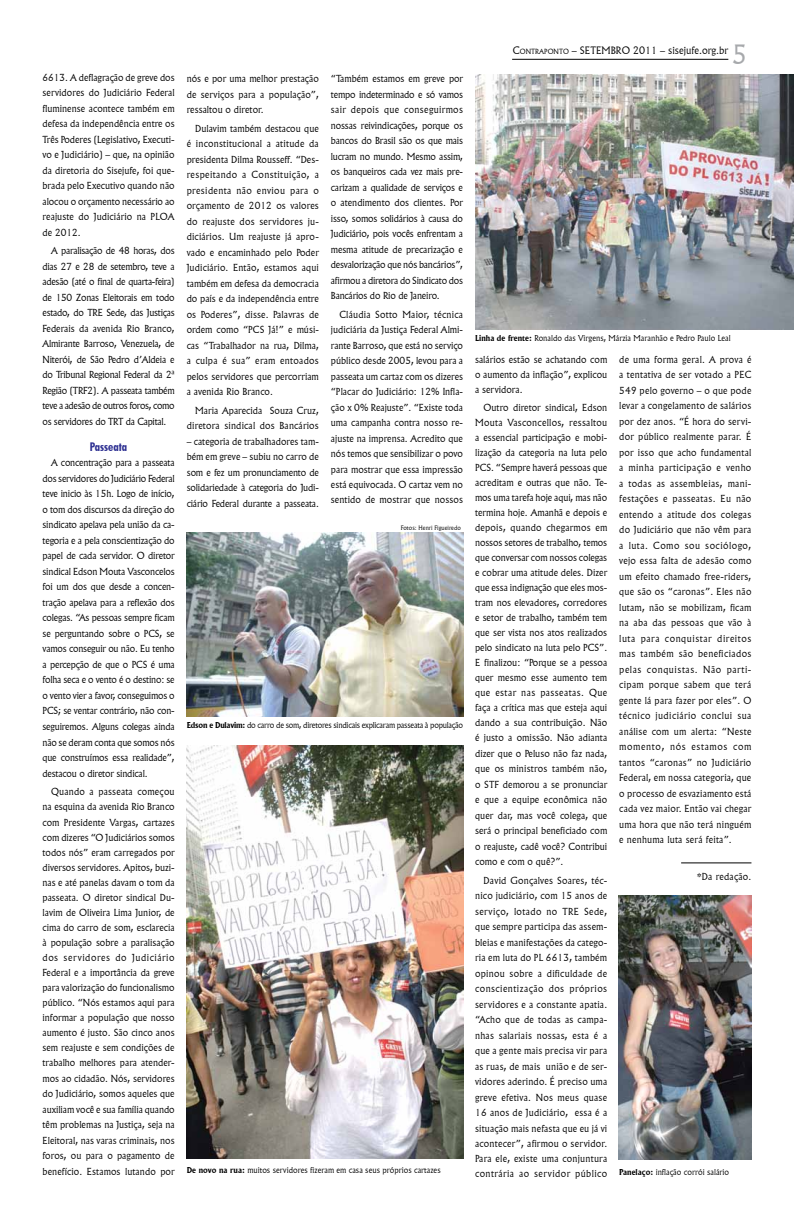
<style>
.page{position:relative;width:794px;height:1219px;background:#fff}
.page>*{position:absolute;margin:0;border:0;box-sizing:border-box;transform-origin:0 0}
.t1{font:300 26px "Flareserif 821 BT";color:#a7a9ac}
.t2{font:700 condensed 12px "Futura BT";color:#2e3092}
.t3{font:300 10px "Flareserif 821 BT";color:#000}
.t4{font:300 9.5px/15.5px "Flareserif 821 BT";color:#000;text-align:justify}
.t5{font:300 9.5px "Flareserif 821 BT";letter-spacing:.02em;color:#000}
.t6{font:300 8px "Flareserif 821 BT";color:#000}
.t7{font:300 8px "Flareserif 821 BT";letter-spacing:-.03em;color:#000}
.t8{font:300 6px "Flareserif 821 BT";color:#000}
.s1{font-style:inherit}
.s2{font-size:7px}
.s3{font-weight:700}
</style>
<div class="page">
<hr style="left:512px;top:59px;width:216px;height:1px;background:#000">
<img style="left:187px;top:532px;width:276px;height:185px">
<img style="left:187px;top:746px;width:276px;height:413px">
<img style="left:475px;top:75px;width:319px;height:255px">
<img style="left:619px;top:895px;width:132px;height:264px">
<hr style="left:681px;top:863px;width:70px;height:1px;background:#000">
<p class="t4" style="left:43px;top:69px;width:134px">6613. A deflagração de greve dos servidores do Judiciário Federal fluminense acontece também em defesa da independência entre os Três Poderes (Legislativo, Executi&shy;vo e Judiciário) – que, na opinião da diretoria do Sisejufe, foi que&shy;brada pelo Executivo quando não alocou o orçamento necessário ao reajuste do Judiciário na PLOA de 2012.</p>
<p class="t4" style="left:43px;top:243px;width:134px;text-indent:9px">A paralisação de 48 horas, dos dias 27 e 28 de setembro, teve a adesão (até o final de quarta-feira) de 150 Zonas Eleitorais em todo estado, do TRE Sede, das Justiças Federais da avenida Rio Branco, Almirante Barroso, Venezuela, de Niterói, de São Pedro d’Aldeia e do Tribunal Regional Federal da 2ª Região (TRF2). A passeata também teve a adesão de outros foros, como os servidores do TRT da Capital.</p>
<p class="t2" style="left:90px;top:439px;width:39px">Passeata</p>
<p class="t4" style="left:43px;top:455px;width:134px;text-indent:9px">A concentração para a passeata dos servidores do Judiciário Federal teve inicio às 15h. Logo de início, o tom dos discursos da direção do sindicato apelava pela união da ca&shy;tegoria e a pela conscientização do papel de cada servidor. O diretor sindical Edson Mouta Vasconcelos foi um dos que desde a concen&shy;tração apelava para a reflexão dos colegas. “As pessoas sempre ficam se perguntando sobre o PCS, se vamos conseguir ou não. Eu tenho a percepção de que o PCS é uma folha seca e o vento é o destino: se o vento vier a favor, conseguimos o PCS; se ventar contrário, não con&shy;seguiremos. Alguns colegas ainda não se deram conta que somos nós que construímos essa realidade”, destacou o diretor sindical.</p>
<p class="t4" style="left:43px;top:784px;width:134px;line-height:15.2px;text-indent:9px">Quando a passeata começou na esquina da avenida Rio Branco com Presidente Vargas, cartazes com dizeres “O Judiciários somos todos nós” eram carregados por diversos servidores. Apitos, buzi&shy;nas e até panelas davam o tom da passeata. O diretor sindical Du&shy;lavim de Oliveira Lima Junior, de cima do carro de som, esclarecia à população sobre a paralisação dos servidores do Judiciário Federal e a importância da greve para valorização do funcionalismo público. “Nós estamos aqui para informar a população que nosso aumento é justo. São cinco anos sem reajuste e sem condições de trabalho melhores para atender&shy;mos ao cidadão. Nós, servidores do Judiciário, somos aqueles que auxiliam você e sua família quando têm problemas na Justiça, seja na Eleitoral, nas varas criminais, nos foros, ou para o pagamento de benefício. Estamos lutando por</p>
<p class="t3" style="left:513px;top:44px;width:217px"><span class="s1">C</span><span class="s2">ONTRAPONTO</span> – SETEMBRO 2011 – sisejufe.org.br</p>
<h1 class="t1" style="left:732px;top:38px;width:17px">5</h1>
<p class="t4" style="left:187px;top:71px;width:134px">nós e por uma melhor prestação de serviços para a população”, ressaltou o diretor.</p>
<p class="t4" style="left:187px;top:120px;width:134px;text-indent:9px">Dulavim também destacou que é inconstitucional a atitude da presidenta Dilma Rousseff. “Des&shy;respeitando a Constituição, a presidenta não enviou para o orçamento de 2012 os valores do reajuste dos servidores ju&shy;diciários. Um reajuste já apro&shy;vado e encaminhado pelo Poder Judiciário. Então, estamos aqui também em defesa da democracia do país e da independência entre os Poderes”, disse. Palavras de ordem como “PCS Já!” e músi&shy;cas “Trabalhador na rua, Dilma, a culpa é sua” eram entoados pelos servidores que percorriam a avenida Rio Branco.</p>
<p class="t4" style="left:187px;top:402px;width:134px;text-align:right">Maria Aparecida Souza Cruz, diretora sindical dos Bancários</p>
<p class="t4" style="left:187px;top:433px;width:134px">– categoria de trabalhadores tam&shy;bém em greve – subiu no carro de som e fez um pronunciamento de solidariedade à categoria do Judi&shy;ciário Federal durante a passeata.</p>
<p class="t4" style="left:331px;top:71px;width:134px">“Também estamos em greve por tempo indeterminado e só vamos sair depois que conseguirmos nossas reivindicações, porque os bancos do Brasil são os que mais lucram no mundo. Mesmo assim, os banqueiros cada vez mais pre&shy;carizam a qualidade de serviços e o atendimento dos clientes. Por isso, somos solidários à causa do Judiciário, pois vocês enfrentam a mesma atitude de precarização e desvalorização que nós bancários”, afirmou a diretora do Sindicato dos Bancários do Rio de Janeiro.</p>
<p class="t4" style="left:331px;top:306px;width:134px;text-indent:9px">Cláudia Sotto Maior, técnica judiciária da Justiça Federal Almi&shy;rante Barroso, que está no serviço público desde 2005, levou para a passeata um cartaz com os dizeres “Placar do Judiciário: 12% Infla&shy;ção x 0% Reajuste”. “Existe toda uma campanha contra nosso re&shy;ajuste na imprensa. Acredito que nós temos que sensibilizar o povo para mostrar que essa impressão está equivocada. O cartaz vem no sentido de mostrar que nossos</p>
<p class="t6" style="left:475px;top:333px;width:257px"><span class="s3">Linha de frente:</span> Ronaldo das Virgens, Márzia Maranhão e Pedro Paulo Leal</p>
<p class="t4" style="left:475px;top:351px;width:134px;line-height:15px">salários estão se achatando com o aumento da inflação”, explicou a servidora.</p>
<p class="t4" style="left:475px;top:399px;width:134px;line-height:15.2px;text-indent:9px">Outro diretor sindical, Edson Mouta Vasconcellos, ressaltou a essencial participação e mobi&shy;lização da categoria na luta pelo PCS. “Sempre haverá pessoas que acreditam e outras que não. Te&shy;mos uma tarefa hoje aqui, mas não termina hoje. Amanhã e depois e depois, quando chegarmos em nossos setores de trabalho, temos que conversar com nossos colegas e cobrar uma atitude deles. Dizer que essa indignação que eles mos&shy;tram nos elevadores, corredores e setor de trabalho, também tem que ser vista nos atos realizados pelo sindicato na luta pelo PCS”.<br>E finalizou: “Porque se a pessoa quer mesmo esse aumento tem que estar nas passeatas. Que faça a crítica mas que esteja aqui dando a sua contribuição. Não é justo a omissão. Não adianta dizer que o Peluso não faz nada, que os ministros também não, o STF demorou a se pronunciar e que a equipe econômica não quer dar, mas você colega, que será o principal beneficiado com o reajuste, cadê você? Contribui como e com o quê?”.</p>
<p class="t4" style="left:475px;top:872px;width:134px;text-indent:9px">David Gonçalves Soares, téc&shy;nico judiciário, com 15 anos de serviço, lotado no TRE Sede, que sempre participa das assem&shy;bleias e manifestações da catego&shy;ria em luta do PL 6613, também opinou sobre a dificuldade de conscientização dos próprios servidores e a constante apatia. “Acho que de todas as campa&shy;nhas salariais nossas, esta é a que a gente mais precisa vir para as ruas, de mais união e de ser&shy;vidores aderindo. É preciso uma greve efetiva. Nos meus quase 16 anos de Judiciário, essa é a situação mais nefasta que eu já vi acontecer”, afirmou o servidor.<br>Para ele, existe uma conjuntura contrária ao servidor público</p>
<p class="t4" style="left:619px;top:351px;width:134px">de uma forma geral. A prova é a tentativa de ser votado a PEC 549 pelo governo – o que pode levar a congelamento de salários por dez anos. “É hora do servi&shy;dor público realmente parar. É por isso que acho fundamental a minha participação e venho a todas as assembleias, mani&shy;festações e passeatas. Eu não entendo a atitude dos colegas do Judiciário que não vêm para a luta. Como sou sociólogo, vejo essa falta de adesão como um efeito chamado free-riders, que são os “caronas”. Eles não lutam, não se mobilizam, ficam na aba das pessoas que vão à luta para conquistar direitos mas também são beneficiados pelas conquistas. Não parti&shy;cipam porque sabem que terá gente lá para fazer por eles”. O técnico judiciário conclui sua análise com um alerta: “Neste momento, nós estamos com tantos “caronas” no Judiciário Federal, em nossa categoria, que o processo de esvaziamento está cada vez maior. Então vai chegar uma hora que não terá ninguém e nenhuma luta será feita”.</p>
<p class="t5" style="left:696px;top:871px;width:56px">*Da redação.</p>
<p class="t8" style="left:401px;top:524px;width:61px">Fotos: Henri Figueiredo</p>
<p class="t7" style="left:187px;top:720px;width:278px"><span class="s3">Edson e Dulavim:</span> do carro de som, diretores sindicais explicaram passeata à população</p>
<p class="t6" style="left:187px;top:1165px;width:255px"><span class="s3">De novo na rua:</span> muitos servidores fizeram em casa seus próprios cartazes</p>
<p class="t6" style="left:619px;top:1167px;width:112px"><span class="s3">Panelaço:</span> inflação corrói salário</p>
</div>
